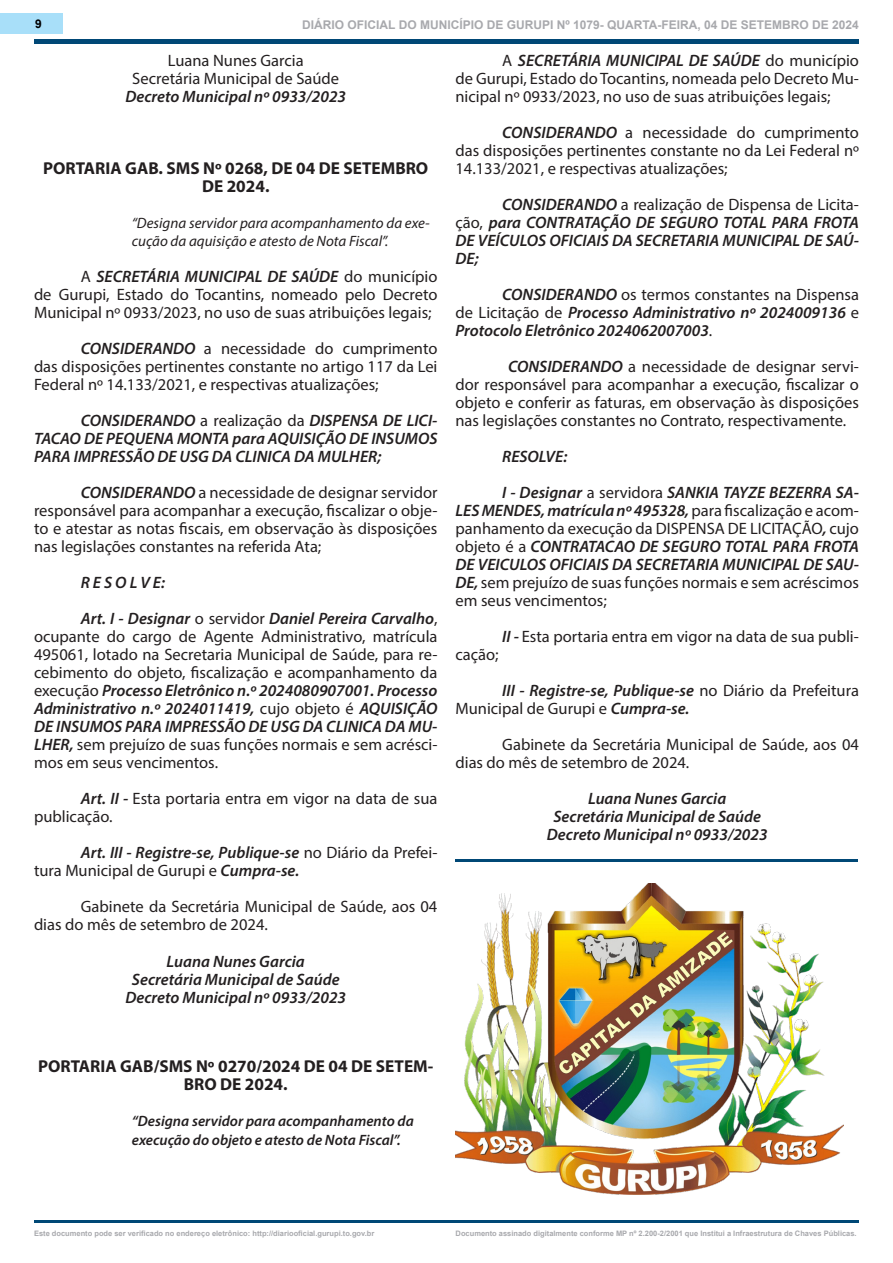
<style>
.page{position:relative;width:893px;height:1263px;background:#fff}
.page>*{position:absolute;margin:0;border:0;box-sizing:border-box;transform-origin:0 0}
.proto{font:700 17.25px/18px "Myriad Pro";color:#231f20;text-align:center}
.TEXTO{font:16.5px/18px "Myriad Pro";color:#231f20;text-align:justify}
.TEXTO-2{font:italic 600 16.5px/18px "Myriad Pro";color:#231f20;text-align:justify}
.TEXTO_CENTRO{font:italic 600 16.5px "Myriad Pro";color:#231f20}
.TEXTO_CENTRO-2{font:16.5px "Myriad Pro";color:#231f20}
.EMENTA{font:italic 15px/18px "Myriad Pro";color:#231f20}
.EMENTA-2{font:italic 600 15px/18px "Myriad Pro";color:#231f20}
.t1{font:700 12px "Arial";color:#a8a9ad}
.t2{font:700 12px "Arial";color:#000001}
.t3{font:700 7.5px "Arial";color:#a8a9ad}
.s1{font-weight:600;font-style:italic}
.s2{font-weight:400;font-style:normal}
</style>
<div class="page">
<div style="left:0;top:13px;width:62px;height:21px;background:#a8dff9"></div>
<hr style="left:34px;top:1220px;width:825px;height:3px;background:#004876">
<hr style="left:34px;top:40px;width:825px;height:4px;background:#004876">
<img style="left:455px;top:883px;width:388px;height:312px">
<hr style="left:455px;top:859px;width:403px;height:3px;background:#004876">
<p class="t2" style="left:35px;top:15px;width:8px">9</p>
<p class="t1" style="left:302px;top:16px;width:558px">DIÁRIO OFICIAL DO MUNICÍPIO DE GURUPI Nº 1079- QUARTA-FEIRA, 04 DE SETEMBRO DE 2024</p>
<p class="TEXTO_CENTRO-2" style="left:168px;top:51px;width:137px">Luana Nunes Garcia</p>
<p class="TEXTO_CENTRO-2" style="left:132px;top:69px;width:208px">Secretária Municipal de Saúde</p>
<p class="TEXTO_CENTRO" style="left:125px;top:86px;width:222px">Decreto Municipal nº 0933/2023</p>
<p class="proto" style="left:43px;top:159px;width:387px">PORTARIA GAB. SMS Nº 0268, DE 04 DE SETEMBRO<br>DE 2024.</p>
<p class="EMENTA" style="left:132px;top:214px;width:299px">“Designa servidor para acompanhamento da exe&shy;cução da aquisição e atesto de Nota Fiscal”.</p>
<p class="TEXTO" style="left:34px;top:268px;width:405px;text-indent:47px">A <span class="s1">SECRETÁRIA MUNICIPAL DE SAÚDE</span> do município de Gurupi, Estado do Tocantins, nomeado pelo Decreto Municipal nº 0933/2023, no uso de suas atribuições legais;</p>
<p class="TEXTO" style="left:34px;top:340px;width:405px;text-indent:47px"><span class="s1">CONSIDERANDO</span> a necessidade do cumprimento das disposições pertinentes constante no artigo 117 da Lei Federal nº 14.133/2021, e respectivas atualizações;</p>
<p class="TEXTO-2" style="left:34px;top:411px;width:405px;text-indent:47px">CONSIDERANDO <span class="s2">a realização da</span> DISPENSA DE LICI-TACAO DE PEQUENA MONTA para AQUISIÇÃO DE INSUMOS PARA IMPRESSÃO DE USG DA CLINICA DA MULHER;</p>
<p class="TEXTO" style="left:34px;top:484px;width:405px;text-indent:47px"><span class="s1">CONSIDERANDO</span> a necessidade de designar servidor responsável para acompanhar a execução, fiscalizar o obje&shy;to e atestar as notas fiscais, em observação às disposições nas legislações constantes na referida Ata;</p>
<p class="TEXTO-2" style="left:81px;top:573px;width:86px">R E S O L V E:</p>
<p class="TEXTO" style="left:34px;top:610px;width:405px;text-indent:47px"><span class="s1">Art. I - Designar</span> o servidor <span class="s1">Daniel Pereira Carvalho</span>, ocupante do cargo de Agente Administrativo, matrícula 495061, lotado na Secretaria Municipal de Saúde, para re&shy;cebimento do objeto, fiscalização e acompanhamento da execução <span class="s1">Processo Eletrônico n.º 2024080907001. Processo Administrativo n.º 2024011419,</span> cujo objeto é <span class="s1">AQUISIÇÃO DE INSUMOS PARA IMPRESSÃO DE USG DA CLINICA DA MU-LHER,</span> sem prejuízo de suas funções normais e sem acrésci&shy;mos em seus vencimentos.</p>
<p class="TEXTO" style="left:34px;top:790px;width:405px;text-indent:47px"><span class="s1">Art. II -</span> Esta portaria entra em vigor na data de sua publicação.</p>
<p class="TEXTO-2" style="left:34px;top:843px;width:405px;text-indent:47px">Art. III - Registre-se, Publique-se <span class="s2">no Diário da Prefei&shy;tura Municipal de Gurupi e</span> Cumpra-se.</p>
<p class="TEXTO" style="left:34px;top:898px;width:405px;text-indent:47px">Gabinete da Secretária Municipal de Saúde, aos 04 dias do mês de setembro de 2024.</p>
<p class="TEXTO_CENTRO" style="left:167px;top:950px;width:140px">Luana Nunes Garcia</p>
<p class="TEXTO_CENTRO" style="left:132px;top:968px;width:209px">Secretária Municipal de Saúde</p>
<p class="TEXTO_CENTRO" style="left:125px;top:986px;width:222px">Decreto Municipal nº 0933/2023</p>
<p class="TEXTO" style="left:455px;top:52px;width:405px;text-indent:47px">A <span class="s1">SECRETÁRIA MUNICIPAL DE SAÚDE</span> do município de Gurupi, Estado do Tocantins, nomeada pelo Decreto Mu&shy;nicipal nº 0933/2023, no uso de suas atribuições legais;</p>
<p class="TEXTO" style="left:455px;top:124px;width:405px;text-indent:47px"><span class="s1">CONSIDERANDO</span> a necessidade do cumprimento das disposições pertinentes constante no da Lei Federal nº 14.133/2021, e respectivas atualizações;</p>
<p class="TEXTO-2" style="left:455px;top:195px;width:405px;text-indent:47px">CONSIDERANDO <span class="s2">a realização de Dispensa de Licita&shy;ção,</span> para CONTRATAÇÃO DE SEGURO TOTAL PARA FROTA DE VEÍCULOS OFICIAIS DA SECRETARIA MUNICIPAL DE SAÚ-DE;</p>
<p class="TEXTO-2" style="left:455px;top:285px;width:405px;text-indent:47px">CONSIDERANDO <span class="s2">os termos constantes na Dispensa de Licitação de</span> Processo Administrativo nº 2024009136 <span class="s2">e </span>Protocolo Eletrônico 2024062007003<span class="s2">.</span></p>
<p class="TEXTO" style="left:455px;top:358px;width:405px;text-indent:53px"><span class="s1">CONSIDERANDO</span> a necessidade de designar servi&shy;dor responsável para acompanhar a execução, fiscalizar o objeto e conferir as faturas, em observação às disposições nas legislações constantes no Contrato, respectivamente.</p>
<p class="TEXTO-2" style="left:502px;top:447px;width:67px">RESOLVE:</p>
<p class="TEXTO" style="left:455px;top:484px;width:405px;text-indent:47px"><span class="s1">I - Designar</span> a servidora <span class="s1">SANKIA TAYZE BEZERRA SA-LES MENDES, matrícula nº 495328,</span> para fiscalização e acom&shy;panhamento da execução da DISPENSA DE LICITAÇÃO<span class="s1">,</span> cujo objeto é a <span class="s1">CONTRATACAO DE SEGURO TOTAL PARA FROTA DE VEICULOS OFICIAIS DA SECRETARIA MUNICIPAL DE SAU-DE,</span> sem prejuízo de suas funções normais e sem acréscimos em seus vencimentos;</p>
<p class="TEXTO" style="left:502px;top:628px;width:358px"><span class="s1">II -</span> Esta portaria entra em vigor na data de sua publi-</p>
<p class="TEXTO" style="left:455px;top:646px;width:45px">cação;</p>
<p class="TEXTO" style="left:455px;top:682px;width:405px;text-indent:47px"><span class="s1">III - Registre-se, Publique-se</span> no Diário da Prefeitura<br>Municipal de Gurupi e <span class="s1">Cumpra-se.</span></p>
<p class="TEXTO" style="left:455px;top:736px;width:405px;text-indent:47px">Gabinete da Secretária Municipal de Saúde, aos 04 dias do mês de setembro de 2024.</p>
<p class="TEXTO_CENTRO" style="left:588px;top:788px;width:140px">Luana Nunes Garcia</p>
<p class="TEXTO_CENTRO" style="left:553px;top:806px;width:209px">Secretária Municipal de Saúde</p>
<p class="TEXTO_CENTRO" style="left:547px;top:824px;width:222px">Decreto Municipal nº 0933/2023</p>
<p class="proto" style="left:38px;top:1057px;width:397px">PORTARIA GAB/SMS Nº 0270/2024 DE 04 DE SETEM-<br>BRO DE 2024.</p>
<p class="EMENTA-2" style="left:132px;top:1112px;width:284px">“Designa servidor para acompanhamento da execução do objeto e atesto de Nota Fiscal”.</p>
<p class="t3" style="left:34px;top:1228px;width:342px">Este documento pode ser verificado no endereço eletrônico: http://diariooficial.gurupi.to.gov.br</p>
<p class="t3" style="left:456px;top:1228px;width:403px">Documento assinado digitalmente conforme MP nº 2.200-2/2001 que Institui a Infraestrutura de Chaves Públicas.</p>
</div>
